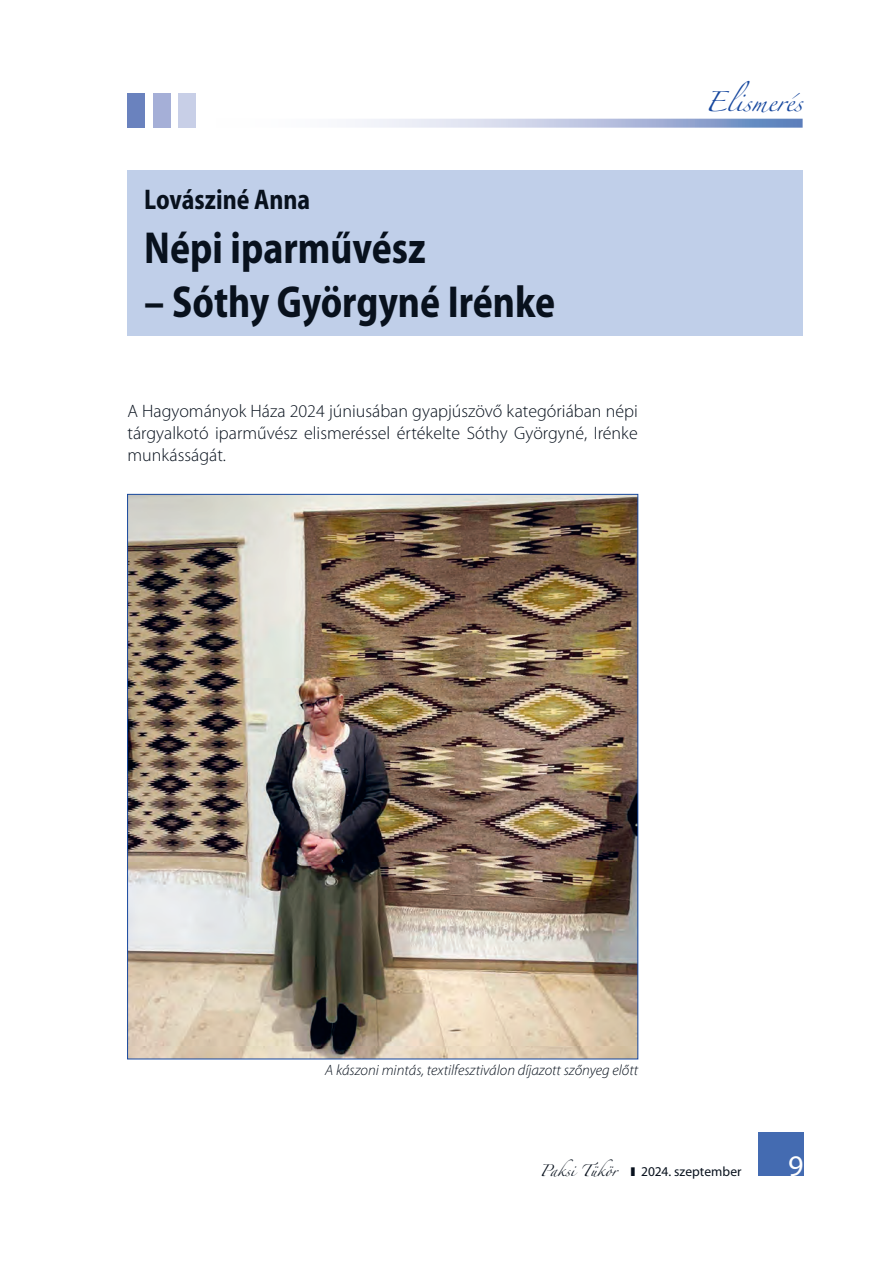
<style>
.page{position:relative;width:893px;height:1263px;background:#fff}
.page>*{position:absolute;margin:0;border:0;box-sizing:border-box;transform-origin:0 0}
.t1{font:700 semi-condensed 45px "Myriad Pro";color:#08111d;scale:.9 1}
.t2{font:30px "Myriad Pro";color:#fff}
.t3{font:700 semi-condensed 28.5px "Myriad Pro";color:#08111d;scale:.9 1}
.t4{font:300 18px/21.6px "Myriad Pro";color:#08111d;text-align:justify}
.t5{font:18px "Zapfino";color:#16479e}
.t6{font:italic 300 15px "Myriad Pro";color:#08111d}
.t7{font:13.5px "Myriad Pro";letter-spacing:.005em;color:#08111d}
.t8{font:10.5px "Zapfino";color:#08111d}
</style>
<div class="page">
<svg style="left:355px;top:119px;width:448px;height:9px;background:#b8c4e0"></svg>
<div style="left:179px;top:93px;width:17px;height:34px;background:#c8cfe7"></div>
<div style="left:153px;top:93px;width:17px;height:34px;background:#a5afd7"></div>
<div style="left:128px;top:93px;width:17px;height:34px;background:#6a82be"></div>
<div style="left:758px;top:1133px;width:46px;height:43px;background:#446bb1"></div>
<div style="left:127px;top:170px;width:676px;height:165px;background:#c0cfe9"></div>
<img style="left:129px;top:496px;width:507px;height:561px">
<h3 class="t3" style="left:144px;top:184px;width:186px">Lovásziné Anna</h3>
<h1 class="t1" style="left:144px;top:223px;width:314px">Népi iparművész</h1>
<h1 class="t1" style="left:144px;top:277px;width:458px">– Sóthy Györgyné Irénke</h1>
<p class="t4" style="left:128px;top:401px;width:512px">A Hagyományok Háza 2024 júniusában gyapjúszövő kategóriában népi tárgyalkotó iparművész elismeréssel értékelte Sóthy Györgyné, Irénke munkásságát.</p>
<p class="t5" style="left:705px;top:94px;width:99px">Elismerés</p>
<p class="t6" style="left:325px;top:1062px;width:314px">A kászoni mintás, textilfesztiválon díjazott szőnyeg előtt</p>
<p class="t8" style="left:540px;top:1166px;width:79px">Paksi Tükör</p>
<p class="t7" style="left:641px;top:1163px;width:102px">2024. szeptember</p>
<h2 class="t2" style="left:788px;top:1147px;width:17px">9</h2>
</div>
